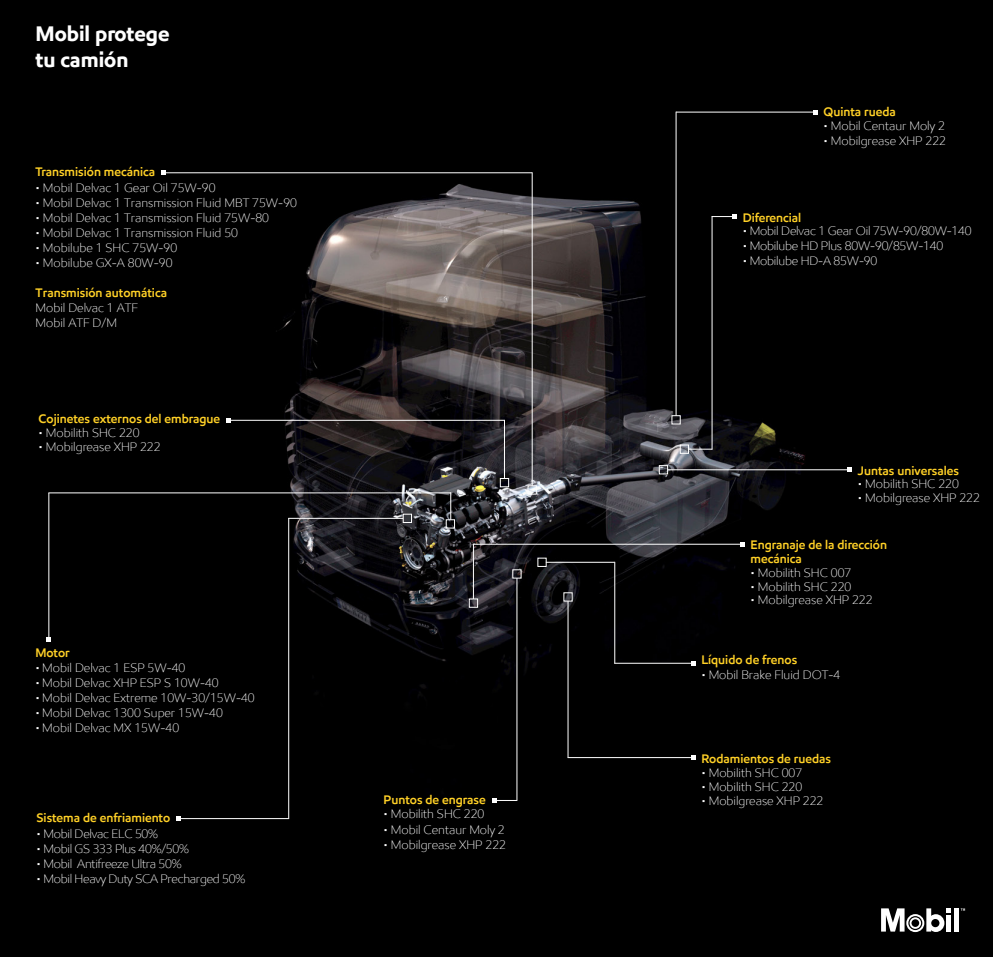
<style>
.page{position:relative;width:993px;height:957px;background:#fff}
.page>*{position:absolute;margin:0;border:0;box-sizing:border-box;transform-origin:0 0}
.t1{font:700 21.25px/25.5px "E Mprint";color:#fff}
.t2{font:300 12.5px/15px "E Mprint";color:#fff}
.t3{font:600 12.5px/13.8px "E Mprint";color:#ffd127}
.t4{font:300 12.5px "E Mprint";letter-spacing:-.02em;color:#fff}
</style>
<div class="page">
<img style="left:0;top:0;width:992px;height:957px">
<svg style="left:812px;top:110px;width:4px;height:4px"></svg>
<hr style="left:675px;top:112px;width:139px;height:1px;background:#fff">
<hr style="left:545px;top:562px;width:69px;height:1px;background:#fff">
<hr style="left:614px;top:562px;width:1px;height:101px;background:#fff">
<hr style="left:614px;top:663px;width:77px;height:1px;background:#fff">
<svg style="left:711px;top:214px;width:25px;height:5px"></svg>
<svg style="left:688px;top:449px;width:24px;height:1px"></svg>
<hr style="left:667px;top:469px;width:179px;height:1px;background:#fff">
<hr style="left:473px;top:544px;width:1px;height:55px;background:#fff">
<hr style="left:675px;top:112px;width:1px;height:304px;background:#fff">
<hr style="left:711px;top:216px;width:1px;height:233px;background:#fff">
<div style="left:671px;top:415px;width:9px;height:9px;border:1px solid #fff"></div>
<div style="left:445px;top:519px;width:10px;height:9px;border:1px solid #fff"></div>
<div style="left:402px;top:514px;width:10px;height:9px;border:1px solid #fff"></div>
<div style="left:468px;top:598px;width:10px;height:10px;border:1px solid #fff"></div>
<div style="left:499px;top:478px;width:10px;height:9px;border:1px solid #fff"></div>
<div style="left:527px;top:485px;width:9px;height:9px;border:1px solid #fff"></div>
<div style="left:537px;top:558px;width:9px;height:9px;border:1px solid #fff"></div>
<div style="left:658px;top:465px;width:9px;height:9px;border:1px solid #fff"></div>
<svg style="left:691px;top:755px;width:4px;height:4px"></svg>
<svg style="left:47px;top:637px;width:4px;height:4px"></svg>
<hr style="left:231px;top:420px;width:273px;height:1px;background:#fff">
<svg style="left:162px;top:171px;width:4px;height:4px"></svg>
<svg style="left:227px;top:418px;width:4px;height:4px"></svg>
<hr style="left:165px;top:172px;width:367px;height:1px;background:#fff">
<hr style="left:48px;top:492px;width:403px;height:1px;background:#fff">
<hr style="left:288px;top:518px;width:115px;height:1px;background:#fff">
<hr style="left:504px;top:420px;width:1px;height:58px;background:#fff">
<svg style="left:450px;top:492px;width:1px;height:28px"></svg>
<hr style="left:531px;top:172px;width:1px;height:314px;background:#fff">
<hr style="left:48px;top:493px;width:1px;height:146px;background:#fff">
<hr style="left:473px;top:544px;width:268px;height:1px;background:#fff">
<hr style="left:567px;top:757px;width:124px;height:1px;background:#fff">
<hr style="left:288px;top:518px;width:1px;height:301px;background:#fff">
<div style="left:679px;top:444px;width:9px;height:10px;border:1px solid #fff"></div>
<svg style="left:846px;top:468px;width:4px;height:4px"></svg>
<hr style="left:567px;top:601px;width:1px;height:156px;background:#fff">
<svg style="left:740px;top:542px;width:4px;height:4px"></svg>
<svg style="left:691px;top:661px;width:4px;height:4px"></svg>
<svg style="left:492px;top:798px;width:24px;height:4px"></svg>
<hr style="left:516px;top:578px;width:1px;height:223px;background:#fff">
<svg style="left:177px;top:816px;width:4px;height:4px"></svg>
<hr style="left:179px;top:818px;width:109px;height:1px;background:#fff">
<div style="left:953px;top:908px;width:5px;height:23px;background:#fff"></div>
<svg style="left:880px;top:908px;width:70px;height:24px"></svg>
<h1 class="t1" style="left:35px;top:21px;width:135px">Mobil protege tu camión</h1>
<p class="t3" style="left:35px;top:165px;width:121px">Transmisión mecánica</p>
<p class="t2" style="left:36px;top:180px;width:181px">• Mobil Delvac 1 Gear Oil 75W-90</p>
<p class="t2" style="left:36px;top:195px;width:263px">• Mobil Delvac 1 Transmission Fluid MBT 75W-90</p>
<p class="t2" style="left:36px;top:210px;width:235px">• Mobil Delvac 1 Transmission Fluid 75W-80</p>
<p class="t2" style="left:36px;top:225px;width:204px">• Mobil Delvac 1 Transmission Fluid 50</p>
<p class="t2" style="left:36px;top:240px;width:143px">• Mobilube 1 SHC 75W-90</p>
<p class="t2" style="left:36px;top:255px;width:138px">• Mobilube GX-A 80W-90</p>
<p class="t3" style="left:36px;top:286px;width:133px">Transmisión automática</p>
<p class="t2" style="left:36px;top:300px;width:104px">Mobil Delvac 1 ATF<br>Mobil ATF D/M</p>
<p class="t3" style="left:39px;top:412px;width:183px">Cojinetes externos del embrague</p>
<p class="t2" style="left:39px;top:425px;width:102px">• Mobilith SHC 220</p>
<p class="t2" style="left:39px;top:439px;width:123px">• Mobilgrease XHP 222</p>
<p class="t3" style="left:35px;top:646px;width:36px">Motor</p>
<p class="t2" style="left:35px;top:660px;width:151px">• Mobil Delvac 1 ESP 5W-40</p>
<p class="t2" style="left:35px;top:675px;width:185px">• Mobil Delvac XHP ESP S 10W-40</p>
<p class="t2" style="left:35px;top:690px;width:221px">• Mobil Delvac Extreme 10W-30/15W-40</p>
<p class="t2" style="left:35px;top:705px;width:189px">• Mobil Delvac 1300 Super 15W-40</p>
<p class="t2" style="left:35px;top:720px;width:145px">• Mobil Delvac MX 15W-40</p>
<p class="t3" style="left:37px;top:811px;width:135px">Sistema de enfriamiento</p>
<p class="t4" style="left:37px;top:826px;width:123px">• Mobil Delvac ELC 50%</p>
<p class="t4" style="left:37px;top:841px;width:154px">• Mobil GS 333 Plus 40%/50%</p>
<p class="t4" style="left:37px;top:856px;width:146px">• Mobil Antifreeze Ultra 50%</p>
<p class="t4" style="left:37px;top:871px;width:210px">• Mobil Heavy Duty SCA Precharged 50%</p>
<p class="t3" style="left:823px;top:105px;width:74px">Quinta rueda</p>
<p class="t2" style="left:823px;top:118px;width:123px">• Mobil Centaur Moly 2</p>
<p class="t2" style="left:823px;top:133px;width:124px">• Mobilgrease XHP 222</p>
<p class="t3" style="left:742px;top:210px;width:60px">Diferencial</p>
<p class="t2" style="left:742px;top:223px;width:230px">• Mobil Delvac 1 Gear Oil 75W-90/80W-140</p>
<p class="t2" style="left:742px;top:238px;width:202px">• Mobilube HD Plus 80W-90/85W-140</p>
<p class="t2" style="left:742px;top:253px;width:136px">• Mobilube HD-A 85W-90</p>
<p class="t3" style="left:857px;top:463px;width:103px">Juntas universales</p>
<p class="t2" style="left:857px;top:476px;width:102px">• Mobilith SHC 220</p>
<p class="t2" style="left:857px;top:490px;width:123px">• Mobilgrease XHP 222</p>
<p class="t3" style="left:750px;top:538px;width:138px">Engranaje de la dirección mecánica</p>
<p class="t2" style="left:750px;top:565px;width:102px">• Mobilith SHC 007</p>
<p class="t2" style="left:750px;top:579px;width:102px">• Mobilith SHC 220</p>
<p class="t2" style="left:750px;top:592px;width:123px">• Mobilgrease XHP 222</p>
<p class="t3" style="left:701px;top:652px;width:97px">Líquido de frenos</p>
<p class="t2" style="left:701px;top:667px;width:140px">• Mobil Brake Fluid DOT-4</p>
<p class="t3" style="left:701px;top:752px;width:131px">Rodamientos de ruedas</p>
<p class="t2" style="left:701px;top:765px;width:102px">• Mobilith SHC 007</p>
<p class="t2" style="left:701px;top:779px;width:102px">• Mobilith SHC 220</p>
<p class="t3" style="left:383px;top:792px;width:104px">Puntos de engrase</p>
<p class="t2" style="left:701px;top:792px;width:123px">• Mobilgrease XHP 222</p>
<p class="t2" style="left:383px;top:806px;width:102px">• Mobilith SHC 220</p>
<p class="t2" style="left:383px;top:821px;width:123px">• Mobil Centaur Moly 2</p>
<p class="t2" style="left:383px;top:836px;width:124px">• Mobilgrease XHP 222</p>
</div>
